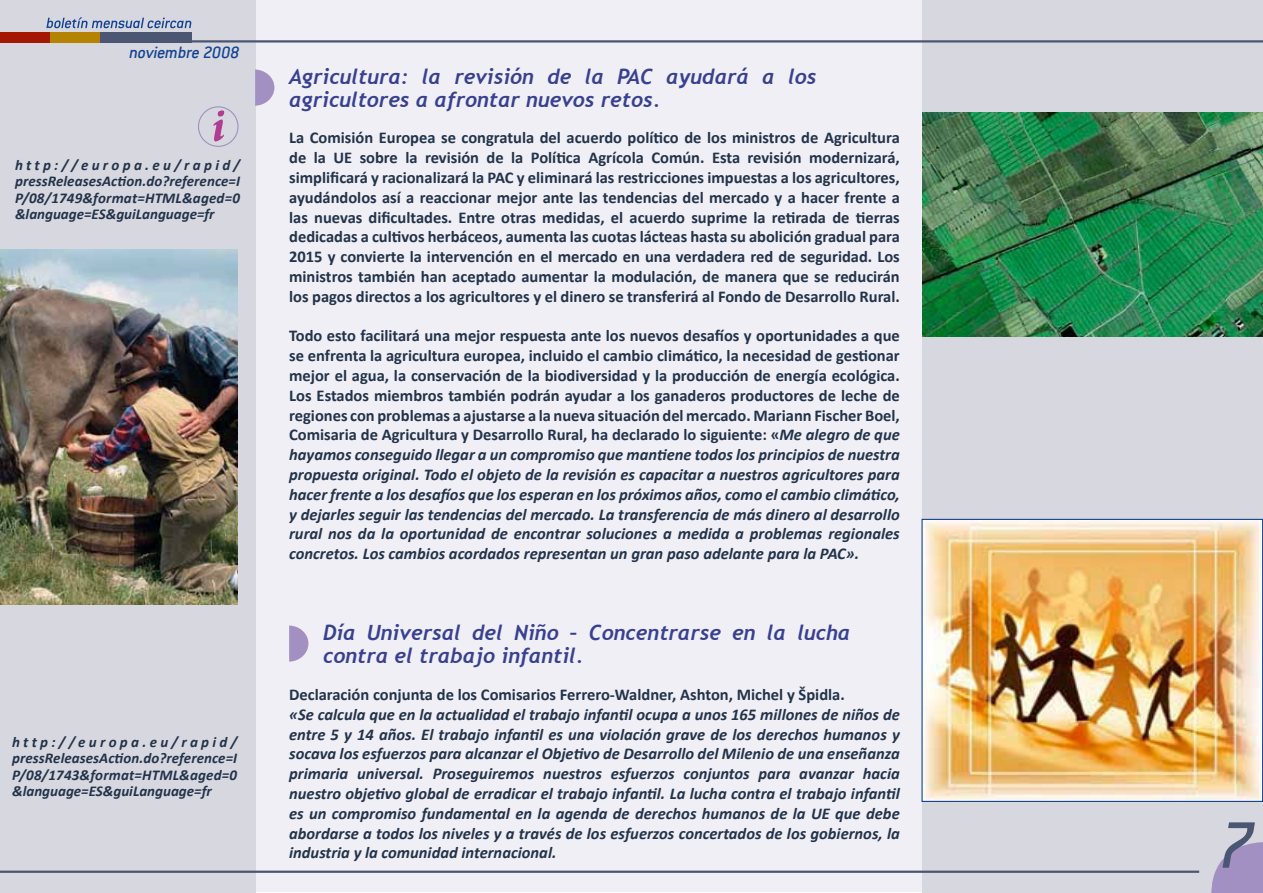
<style>
.page{position:relative;width:1263px;height:893px;background:#fff}
.page>*{position:absolute;margin:0;border:0;box-sizing:border-box;transform-origin:0 0}
.t1{font:italic 500 72px "Conduit ITC";color:#4a5672}
.t2{font:italic 700 21px/23.1px "Trebuchet";color:#384090}
.t3{font:italic 500 18px "Conduit ITC";letter-spacing:-.01em;color:#124392}
.t4{font:italic 700 16.5px/19.8px "Calibri";color:#22334a;text-align:justify}
.t5{font:700 16.5px/19.8px "Calibri";color:#22334a;text-align:justify}
.t6{font:italic 700 15px/16.5px "Calibri";color:#22334a;text-align:justify}
.s1{font-style:normal}
</style>
<div class="page">
<div style="left:0;top:1px;width:1262px;height:891px;background:#f0eff5"></div>
<div style="left:0;top:0;width:255px;height:893px;background:#d7d7df"></div>
<div style="left:923px;top:0;width:340px;height:893px;background:#d7d7df"></div>
<div style="left:0;top:32px;width:50px;height:11px;background:#a41803"></div>
<div style="left:50px;top:32px;width:50px;height:11px;background:#b68300"></div>
<div style="left:100px;top:32px;width:91px;height:11px;background:#4a5672"></div>
<svg style="left:46px;top:17px;width:145px;height:11px"></svg>
<hr style="left:0;top:871px;width:1199px;height:2px;background:#4a5672">
<hr style="left:173px;top:40px;width:1090px;height:3px;background:#4a5672">
<svg style="left:1211px;top:842px;width:52px;height:51px"></svg>
<svg style="left:255px;top:70px;width:19px;height:36px"></svg>
<div style="left:198px;top:106px;width:40px;height:41px;border:1px solid #a290c2;border-radius:50%"></div>
<svg style="left:213px;top:110px;width:11px;height:31px"></svg>
<svg style="left:289px;top:625px;width:19px;height:37px"></svg>
<img style="left:923px;top:113px;width:340px;height:223px">
<img style="left:0;top:249px;width:238px;height:355px">
<img style="left:923px;top:521px;width:338px;height:279px">
<div style="left:921px;top:519px;width:342px;height:283px;border:1px solid #124392"></div>
<p class="t3" style="left:129px;top:42px;width:112px">noviembre 2008</p>
<p class="t6" style="left:15px;top:156px;width:227px">http://europa.eu/rapid/ pressReleasesAction.do?reference=I P/08/1749&amp;format=HTML&amp;aged=0 &amp;language=ES&amp;guiLanguage=fr</p>
<p class="t6" style="left:12px;top:733px;width:227px">http://europa.eu/rapid/ pressReleasesAction.do?reference=I P/08/1743&amp;format=HTML&amp;aged=0 &amp;language=ES&amp;guiLanguage=fr</p>
<p class="t2" style="left:289px;top:65px;width:529px">Agricultura: la revisión de la PAC ayudará a los agricultores a afrontar nuevos retos.</p>
<p class="t5" style="left:289px;top:127px;width:612px">La Comisión Europea se congratula del acuerdo político de los ministros de Agricultura de la UE sobre la revisión de la Política Agrícola Común. Esta revisión modernizará, simplificará y racionalizará la PAC y eliminará las restricciones impuestas a los agricultores, ayudándolos así a reaccionar mejor ante las tendencias del mercado y a hacer frente a las nuevas dificultades. Entre otras medidas, el acuerdo suprime la retirada de tierras dedicadas a cultivos herbáceos, aumenta las cuotas lácteas hasta su abolición gradual para 2015 y convierte la intervención en el mercado en una verdadera red de seguridad. Los ministros también han aceptado aumentar la modulación, de manera que se reducirán los pagos directos a los agricultores y el dinero se transferirá al Fondo de Desarrollo Rural.</p>
<p class="t4" style="left:289px;top:325px;width:612px"><span class="s1">Todo esto facilitará una mejor respuesta ante los nuevos desafíos y oportunidades a que se enfrenta la agricultura europea, incluido el cambio climático, la necesidad de gestionar mejor el agua, la conservación de la biodiversidad y la producción de energía ecológica.<br>Los Estados miembros también podrán ayudar a los ganaderos productores de leche de regiones con problemas a ajustarse a la nueva situación del mercado. Mariann Fischer Boel, Comisaria de Agricultura y Desarrollo Rural, ha declarado lo siguiente: «</span>Me alegro de que hayamos conseguido llegar a un compromiso que mantiene todos los principios de nuestra propuesta original. Todo el objeto de la revisión es capacitar a nuestros agricultores para hacer frente a los desafíos que los esperan en los próximos años, como el cambio climático, y dejarles seguir las tendencias del mercado. La transferencia de más dinero al desarrollo rural nos da la oportunidad de encontrar soluciones a medida a problemas regionales concretos. Los cambios acordados representan un gran paso adelante para la PAC».</p>
<p class="t2" style="left:323px;top:621px;width:529px">Día Universal del Niño – Concentrarse en la lucha contra el trabajo infantil.</p>
<p class="t5" style="left:289px;top:684px;width:557px">Declaración conjunta de los Comisarios Ferrero-Waldner, Ashton, Michel y Špidla.</p>
<p class="t4" style="left:289px;top:704px;width:612px">«Se calcula que en la actualidad el trabajo infantil ocupa a unos 165 millones de niños de entre 5 y 14 años. El trabajo infantil es una violación grave de los derechos humanos y socava los esfuerzos para alcanzar el Objetivo de Desarrollo del Milenio de una enseñanza primaria universal. Proseguiremos nuestros esfuerzos conjuntos para avanzar hacia nuestro objetivo global de erradicar el trabajo infantil. La lucha contra el trabajo infantil es un compromiso fundamental en la agenda de derechos humanos de la UE que debe abordarse a todos los niveles y a través de los esfuerzos concertados de los gobiernos, la industria y la comunidad internacional.</p>
<h1 class="t1" style="left:1219px;top:805px;width:38px">7</h1>
</div>
